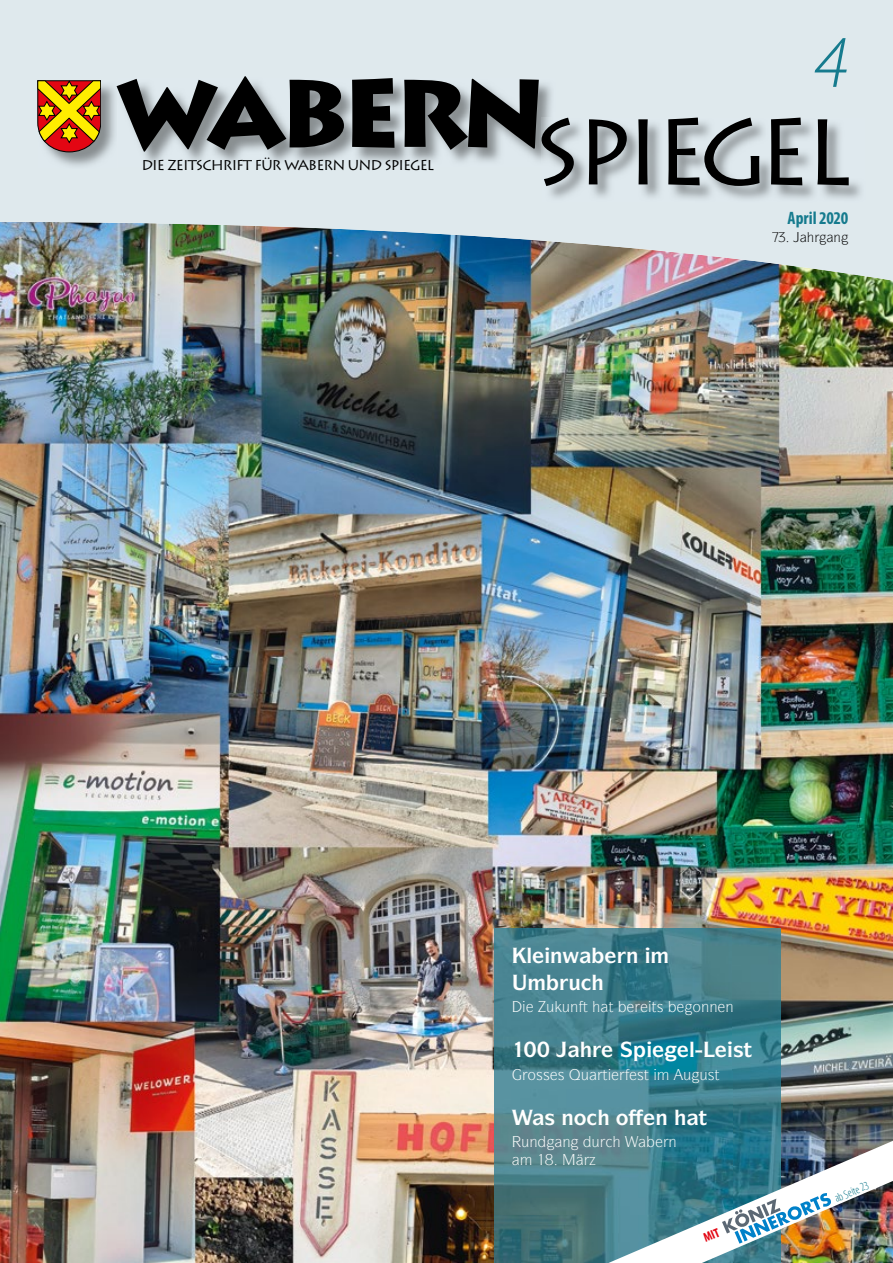
<style>
.page{position:relative;width:893px;height:1263px;background:#fff}
.page>*{position:absolute;margin:0;border:0;box-sizing:border-box;transform-origin:0 0}
.t1{font:900 94.5px "Lithos";letter-spacing:-.07em;color:#000}
.t2{font:93px "Lithos";letter-spacing:-.075em;color:#000}
.t3{font:italic 300 75px "Myriad Pro";color:#167b8e}
.t4{font:700 21px "Symbol";color:#fff}
.t5{font:700 condensed 18px "Myriad Pro";color:#167b8e}
.t6{font:15px "Symbol";color:#fff}
.t7{font:14.25px "Lithos";letter-spacing:-.07em;color:#000}
.t8{font:13.5px "Symbol";color:#000}
.t9{font:300 condensed 12px "Myriad Pro";color:#167b8e}
</style>
<div class="page">
<img style="left:0;top:283px;width:893px;height:980px">
<img style="left:0;top:0;width:893px;height:283px">
<img style="left:38px;top:81px;width:81px;height:88px">
<svg style="left:37px;top:80px;width:64px;height:72px"></svg>
<img style="left:118px;top:77px;width:437px;height:91px">
<img style="left:542px;top:118px;width:324px;height:85px">
<img style="left:542px;top:118px;width:13px;height:50px">
<img style="left:495px;top:929px;width:285px;height:334px">
<img style="left:587px;top:1113px;width:306px;height:150px">
<svg style="left:794px;top:232px;width:39px;height:13px"></svg>
<svg style="left:842px;top:234px;width:6px;height:11px"></svg>
<svg style="left:646px;top:947px;width:22px;height:16px"></svg>
<svg style="left:513px;top:1001px;width:33px;height:11px"></svg>
<svg style="left:555px;top:1001px;width:7px;height:11px"></svg>
<svg style="left:579px;top:1001px;width:4px;height:11px"></svg>
<svg style="left:669px;top:1001px;width:23px;height:14px"></svg>
<svg style="left:718px;top:1004px;width:7px;height:8px"></svg>
<svg style="left:515px;top:1042px;width:34px;height:15px"></svg>
<svg style="left:557px;top:1042px;width:55px;height:15px"></svg>
<svg style="left:621px;top:1042px;width:67px;height:20px"></svg>
<svg style="left:696px;top:1042px;width:36px;height:15px"></svg>
<svg style="left:513px;top:1068px;width:15px;height:12px"></svg>
<svg style="left:551px;top:1071px;width:6px;height:9px"></svg>
<svg style="left:570px;top:1068px;width:10px;height:12px"></svg>
<svg style="left:590px;top:1071px;width:12px;height:9px"></svg>
<svg style="left:692px;top:1071px;width:7px;height:12px"></svg>
<svg style="left:512px;top:1109px;width:32px;height:16px"></svg>
<svg style="left:587px;top:1109px;width:22px;height:16px"></svg>
<svg style="left:772px;top:232px;width:16px;height:10px"></svg>
<svg style="left:513px;top:947px;width:113px;height:16px"></svg>
<svg style="left:513px;top:975px;width:90px;height:15px"></svg>
<svg style="left:593px;top:1001px;width:20px;height:11px"></svg>
<svg style="left:619px;top:1001px;width:44px;height:11px"></svg>
<svg style="left:609px;top:1068px;width:74px;height:12px"></svg>
<svg style="left:617px;top:1109px;width:50px;height:16px"></svg>
<svg style="left:675px;top:1109px;width:32px;height:16px"></svg>
<svg style="left:512px;top:1136px;width:156px;height:29px"></svg>
<img style="left:703px;top:1161px;width:160px;height:90px">
<h3 class="t3" style="left:814px;top:17px;width:36px">4</h3>
<h1 class="t1" style="left:116px;top:55px;width:431px">WABERN</h1>
<p class="t7" style="left:142px;top:157px;width:294px">DIE ZEITSCHRIFT FÜR WABERN UND SPIEGEL</p>
<h2 class="t2" style="left:533px;top:99px;width:323px">SPIEGEL</h2>
<p class="t5" style="left:788px;top:207px;width:62px">April 2020</p>
<p class="t8" style="left:834px;top:229px;width:9px">■</p>
<h3 class="t4" style="left:626px;top:942px;width:14px">■</h3>
<p class="t6" style="left:546px;top:998px;width:43px">◆ ◆■▼</p>
<p class="t6" style="left:693px;top:998px;width:43px">□■■ ■</p>
<h3 class="t4" style="left:689px;top:1037px;width:65px">● ▲▼</h3>
<p class="t6" style="left:528px;top:1065px;width:82px">□▲▲ ▲ ◆ ▼</p>
<p class="t6" style="left:683px;top:1065px;width:38px">◆ ◆▲▼</p>
<h3 class="t4" style="left:545px;top:1104px;width:44px">▲ ■□</h3>
<p class="t6" style="left:668px;top:1132px;width:10px">■</p>
<p class="t9" style="left:832px;top:1192px;width:38px;rotate:-24deg">ab Seite 23</p>
</div>
